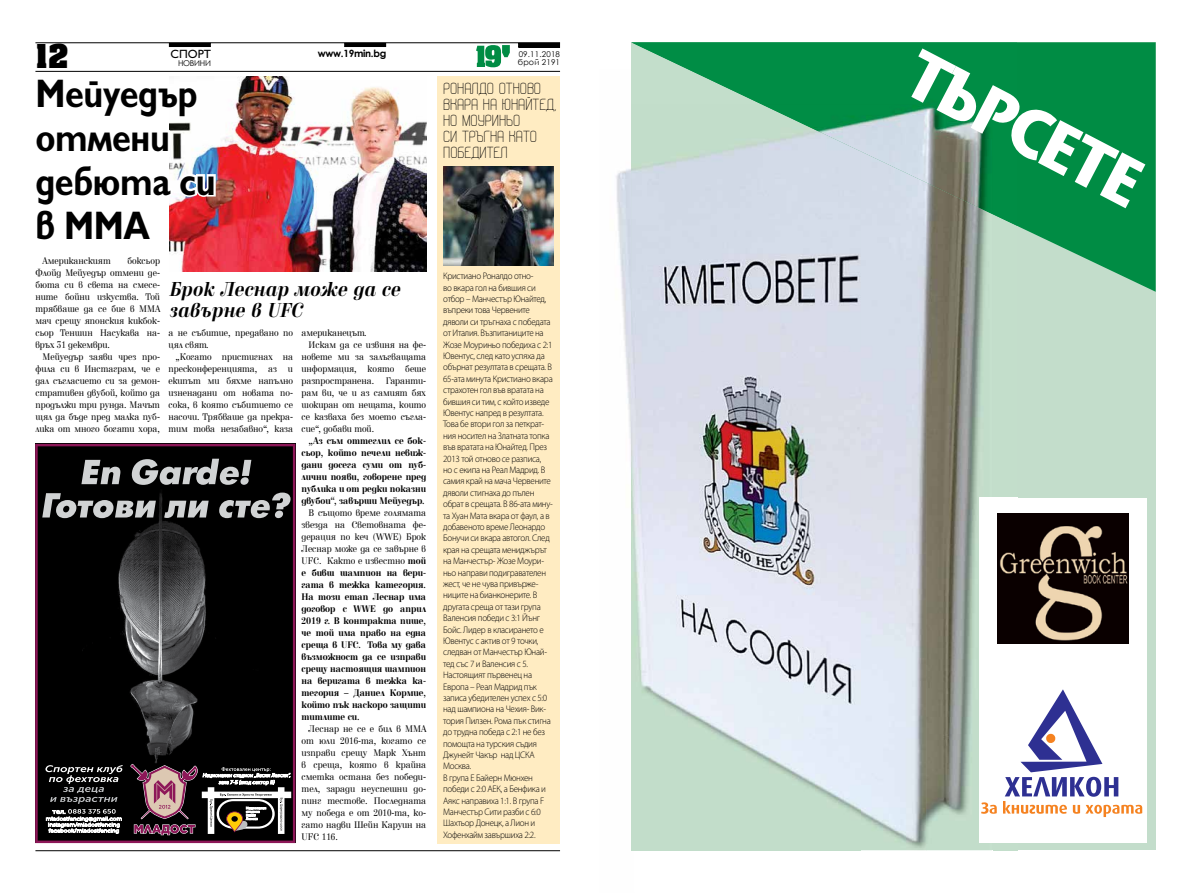
<style>
.page{position:relative;width:1191px;height:893px;background:#fff}
.page>*{position:absolute;margin:0;border:0;box-sizing:border-box;transform-origin:0 0}
.t1{font:68.6px "Stone Sans";color:#fff;scale:.9 1}
.t2{font:700 40px/44px "Gilt";letter-spacing:-.01em;color:#000;scale:.85 1}
.t3{font:700 28px "Achen Cyr";color:#000}
.t4{font:italic 700 21px/21px "Elfin CYR";letter-spacing:.02em;color:#000;scale:.85 1}
.t5{font:16px/16px "AC Line";color:#000}
.t6{font:12px "Gilt";color:#000}
.t7{font:10px/12px "Elfin CYR";color:#000;text-align:justify;scale:.89 1}
.t8{font:700 10px/12px "Elfin CYR";color:#000;text-align:justify;scale:.89 1}
.t9{font:10px/12px "Elfin CYR";color:#000;text-align:justify;scale:.9 1}
.t10{font:700 10px "Century Gothic";letter-spacing:-.03em;color:#000}
.t11{font:300 9.5px/11.4px "Myriad Pro";letter-spacing:-.03em;color:#000;scale:.95 1}
.t12{font:8px "Century Gothic";letter-spacing:.02em;color:#000}
.s1{font-weight:400}
</style>
<div class="page">
<hr style="left:35px;top:43px;width:525px;height:1px;background:#000">
<hr style="left:35px;top:71px;width:525px;height:1px;background:#000">
<svg style="left:476px;top:45px;width:34px;height:22px"></svg>
<div style="left:169px;top:43px;width:42px;height:4px;border:1px solid #000"></div>
<div style="left:344px;top:43px;width:42px;height:4px;border:1px solid #000"></div>
<hr style="left:518px;top:43px;width:41px;height:4px;background:#000">
<div style="left:518px;top:43px;width:42px;height:5px;border:1px solid #000"></div>
<hr style="left:35px;top:850px;width:525px;height:1px;background:#000">
<svg style="left:35px;top:444px;width:260px;height:399px;background:#262123"></svg>
<div style="left:437px;top:77px;width:123px;height:767px;background:#ffecc2"></div>
<img style="left:169px;top:77px;width:257px;height:194px">
<img style="left:443px;top:166px;width:111px;height:100px">
<img style="left:169px;top:77px;width:49px;height:167px">
<svg style="left:169px;top:254px;width:236px;height:18px"></svg>
<div style="left:631px;top:42px;width:524px;height:808px;background:#c3ddcb"></div>
<div style="left:979px;top:498px;width:167px;height:345px;background:#fff"></div>
<svg style="left:1017px;top:42px;width:138px;height:250px;background:#1a9656"></svg>
<img style="left:631px;top:42px;width:386px;height:184px">
<img style="left:616px;top:169px;width:32px;height:682px">
<img style="left:631px;top:105px;width:229px;height:745px">
<img style="left:860px;top:214px;width:66px;height:634px">
<img style="left:926px;top:214px;width:66px;height:624px">
<img style="left:979px;top:498px;width:13px;height:340px">
<img style="left:762px;top:105px;width:230px;height:109px">
<img style="left:997px;top:513px;width:131px;height:130px">
<svg style="left:981px;top:689px;width:161px;height:128px"></svg>
<h3 class="t3" style="left:35px;top:37px;width:35px">12</h3>
<p class="t6" style="left:171px;top:48px;width:42px">СПОРТ</p>
<p class="t12" style="left:178px;top:58px;width:35px">НОВИНИ</p>
<p class="t10" style="left:318px;top:45px;width:70px">www.19min.bg</p>
<p class="t12" style="left:519px;top:48px;width:43px">09.11.2018</p>
<p class="t12" style="left:518px;top:56px;width:44px">брой 2191</p>
<h2 class="t2" style="left:35px;top:72px;width:214px">Мейуедър отмени дебюта си в ММА</h2>
<h3 class="t5" style="left:443px;top:79px;width:115px">Роналдо отново вкара на Юнайтед, но Моуриньо<br>си тръгна като победител</h3>
<p class="t7" style="left:35px;top:255px;width:142px;text-indent:92px">боксьор Флойд Мейуедър отмени де&shy;бюта си в света на смесе&shy;ните бойни изкуства. Той трябваше да се бие в MMA мач срещу японския кикбок&shy;сьор Теншин Насукава на&shy;връх 31 декември.</p>
<p class="t7" style="left:35px;top:351px;width:141px;text-indent:7px">Мейуедър заяви чрез про&shy;фила си в Инстаграм, че е дал съгласието си за демон&shy;стративен двубой, който да продължи три рунда. Мачът щял да бъде пред малка пуб&shy;лика от много богати хора,</p>
<p class="t7" style="left:43px;top:255px;width:78px">Американският</p>
<h3 class="t4" style="left:169px;top:279px;width:273px">Брок Леснар може да се завърне в UFC</h3>
<p class="t7" style="left:168px;top:327px;width:141px">а не събитие, предавано по цял свят.</p>
<p class="t7" style="left:168px;top:351px;width:141px;text-indent:7px">„Когато пристигнах на пресконференцията, аз и екипът ми бяхме напълно изненадани от новата по&shy;сока, в която събитието се насочи. Трябваше да прекра&shy;тим това незабавно“, каза</p>
<p class="t7" style="left:301px;top:327px;width:75px">американецът.</p>
<p class="t7" style="left:309px;top:339px;width:133px">Искам да се извиня на фе-</p>
<p class="t7" style="left:301px;top:351px;width:141px">новете ми за залъгващата</p>
<p class="t7" style="left:301px;top:363px;width:141px">информация, която беше</p>
<p class="t7" style="left:301px;top:375px;width:141px">разпространена. Гаранти-</p>
<p class="t7" style="left:301px;top:387px;width:141px">рам ви, че и аз самият бях</p>
<p class="t7" style="left:301px;top:399px;width:141px">шокиран от нещата, които</p>
<p class="t7" style="left:301px;top:411px;width:141px">се казваха без моето съгла-</p>
<p class="t7" style="left:301px;top:423px;width:83px">сие“, добави той.</p>
<p class="t8" style="left:301px;top:435px;width:141px;text-indent:7px">„Аз съм оттеглил се бок&shy;сьор, който печели невиж&shy;дани досега суми от пуб&shy;лични появи, говорене пред публика и от редки показни двубои“, завърши Мейуедър.</p>
<p class="t8" style="left:301px;top:507px;width:141px;text-indent:7px"><span class="s1">В същото време голямата звезда на Световната фе&shy;дерация по кеч (WWE) Брок Леснар може да се завърне в UFC. Както е известно</span> той е бивш шампион на вери&shy;гата в тежка категория.<br>На този етап Леснар има договор с WWE до април 2019 г. В контракта пише, че той има право на една среща в UFC. Това му дава възможност да се изправи срещу настоящия шампион на веригата в тежка ка&shy;тегория – Даниел Кормие, който пък наскоро защити титлите си.</p>
<p class="t9" style="left:301px;top:723px;width:140px;text-indent:7px">Леснар не се е бил в ММА от юли 2016-та, когато се изправи срещу Марк Хънт в среща, която в крайна сметка остана без победи&shy;тел, заради неуспешни до&shy;пинг тестове. Последната му победа е от 2010-та, ко&shy;гато надви Шейн Каруин на UFC 116.</p>
<p class="t11" style="left:443px;top:270px;width:117px">Кристиано Роналдо отно-<br>во вкара гол на бившия си отбор – Манчестър Юнайтед, въпреки това Червените дяволи си тръгнаха с победата от Италия. Възпитаниците на<br>Жозе Моуриньо победиха с 2:1<br>Ювентус, след като успяха да обърнат резултата в срещата. В<br>65-ата минута Кристиано вкара страхотен гол във вратата на бившия си тим, с който изведе<br>Ювентус напред в резултата.<br>Това бе втори гол за петкрат&shy;ния носител на Златната топка във вратата на Юнайтед. През<br>2013 той отново се разписа, но с екипа на Реал Мадрид. В самия край на мача Червените дяволи стигнаха до пълен обрат в срещата. В 86-ата мину&shy;та Хуан Мата вкара от фаул, а в добавеното време Леонардо<br>Бонучи си вкара автогол. След края на срещата мениджърът на Манчестър- Жозе Моури&shy;ньо направи подигравателен жест, че не чува привърже&shy;ниците на бианконерите. В другата среща от тази група<br>Валенсия победи с 3:1 Йънг<br>Бойс. Лидер в класирането е<br>Ювентус с актив от 9 точки, следван от Манчестър Юнай&shy;тед със 7 и Валенсия с 5.<br>Настоящият първенец на<br>Европа – Реал Мадрид пък записа убедителен успех с 5:0 над шампиона на Чехия- Вик&shy;тория Пилзен. Рома пък стигна до трудна победа с 2:1 не без помощта на турския съдия<br>Джунейт Чакър над ЦСКА<br>Москва.<br>В група Е Байерн Мюнхен победи с 2:0 АЕК, а Бенфика и<br>Аякс направиха 1:1. В група F<br>Манчестър Сити разби с 6:0<br>Шахтьор Донецк, а Лион и<br>Хофенхайм завършиха 2:2.</p>
<h1 class="t1" style="left:928px;top:35px;width:284px;rotate:27deg">ТЪРСЕТЕ</h1>
</div>
